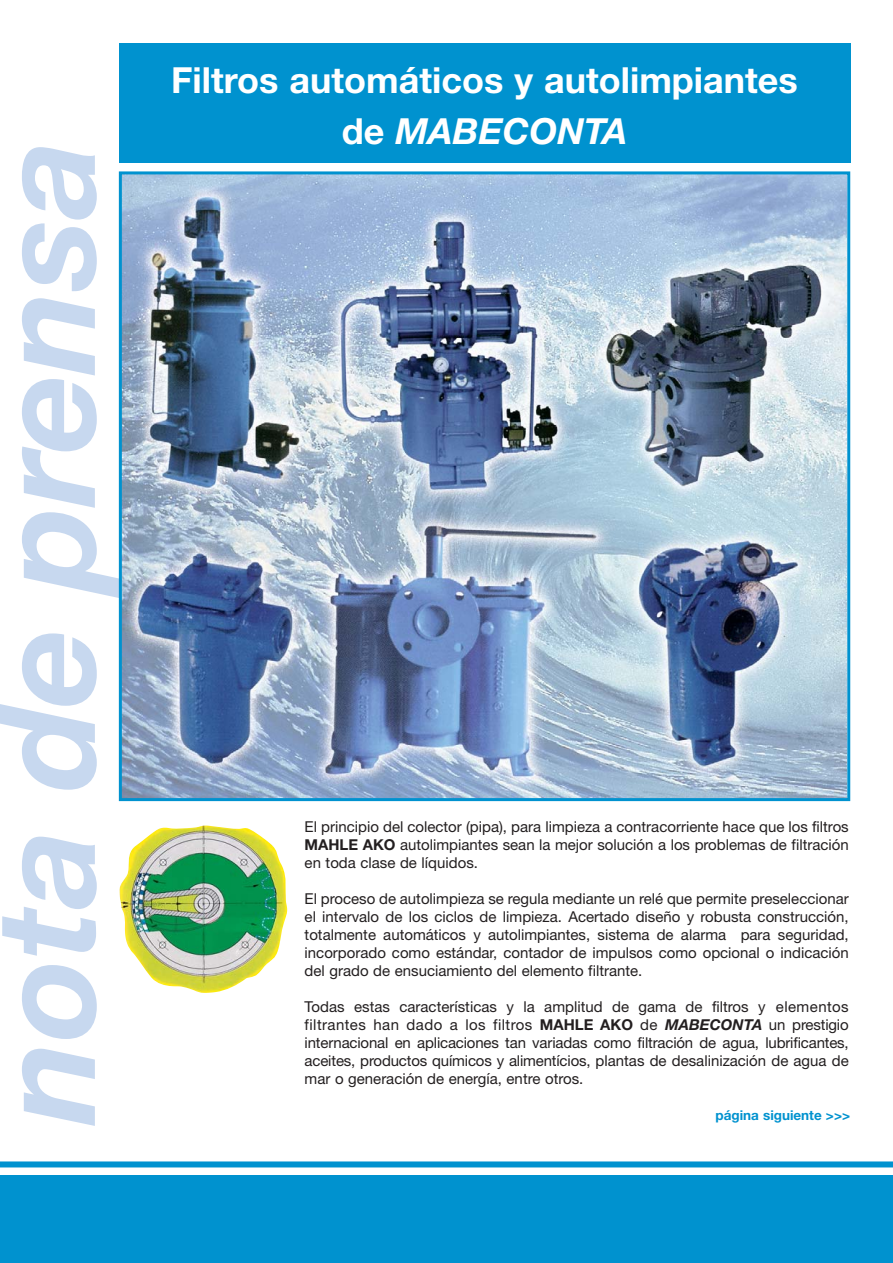
<style>
.page{position:relative;width:893px;height:1263px;background:#fff}
.page>*{position:absolute;margin:0;border:0;box-sizing:border-box;transform-origin:0 0}
.t1{font:700 36px/50.4px "Helvetica Neue";color:#fff;text-align:center}
.t2{font:15px/18px "Helvetica Neue";color:#231f20;text-align:justify}
.t3{font:700 13.5px "Helvetica Neue";color:#0092cf}
.s1{font-style:italic}
.s2{font-weight:700}
.s3{font-weight:700;font-style:italic}
</style>
<div class="page">
<svg style="left:22px;top:1049px;width:73px;height:77px"></svg>
<svg style="left:22px;top:965px;width:75px;height:74px"></svg>
<svg style="left:2px;top:836px;width:95px;height:120px"></svg>
<svg style="left:0;top:633px;width:97px;height:157px"></svg>
<svg style="left:22px;top:298px;width:97px;height:300px"></svg>
<svg style="left:22px;top:147px;width:75px;height:144px"></svg>
<div style="left:119px;top:44px;width:731px;height:119px;background:#0092cf"></div>
<div style="left:0;top:1161px;width:892px;height:6px;background:#0092cf"></div>
<div style="left:0;top:1175px;width:892px;height:88px;background:#0092cf"></div>
<img style="left:123px;top:175px;width:723px;height:622px">
<div style="left:119px;top:171px;width:731px;height:630px;border:3px solid #0092cf"></div>
<img style="left:119px;top:825px;width:168px;height:168px">
<h1 class="t1" style="left:171px;top:58px;width:628px">Filtros automáticos y autolimpiantes de <span class="s1">MABECONTA</span></h1>
<p class="t2" style="left:305px;top:819px;width:546px">El principio del colector (pipa), para limpieza a contracorriente hace que los filtros <span class="s2">MAHLE AKO</span> autolimpiantes sean la mejor solución a los problemas de filtración en toda clase de líquidos.</p>
<p class="t2" style="left:305px;top:891px;width:546px">El proceso de autolimpieza se regula mediante un relé que permite preseleccionar el intervalo de los ciclos de limpieza. Acertado diseño y robusta construcción, totalmente automáticos y autolimpiantes, sistema de alarma para seguridad, incorporado como estándar, contador de impulsos como opcional o indicación del grado de ensuciamiento del elemento filtrante.</p>
<p class="t2" style="left:305px;top:999px;width:546px">Todas estas características y la amplitud de gama de filtros y elementos filtrantes han dado a los filtros <span class="s2">MAHLE AKO</span> de <span class="s3">MABECONTA</span> un prestigio internacional en aplicaciones tan variadas como filtración de agua, lubrificantes, aceites, productos químicos y alimentícios, plantas de desalinización de agua de mar o generación de energía, entre otros.</p>
<p class="t3" style="left:715px;top:1110px;width:136px">página siguiente &gt;&gt;&gt;</p>
</div>
